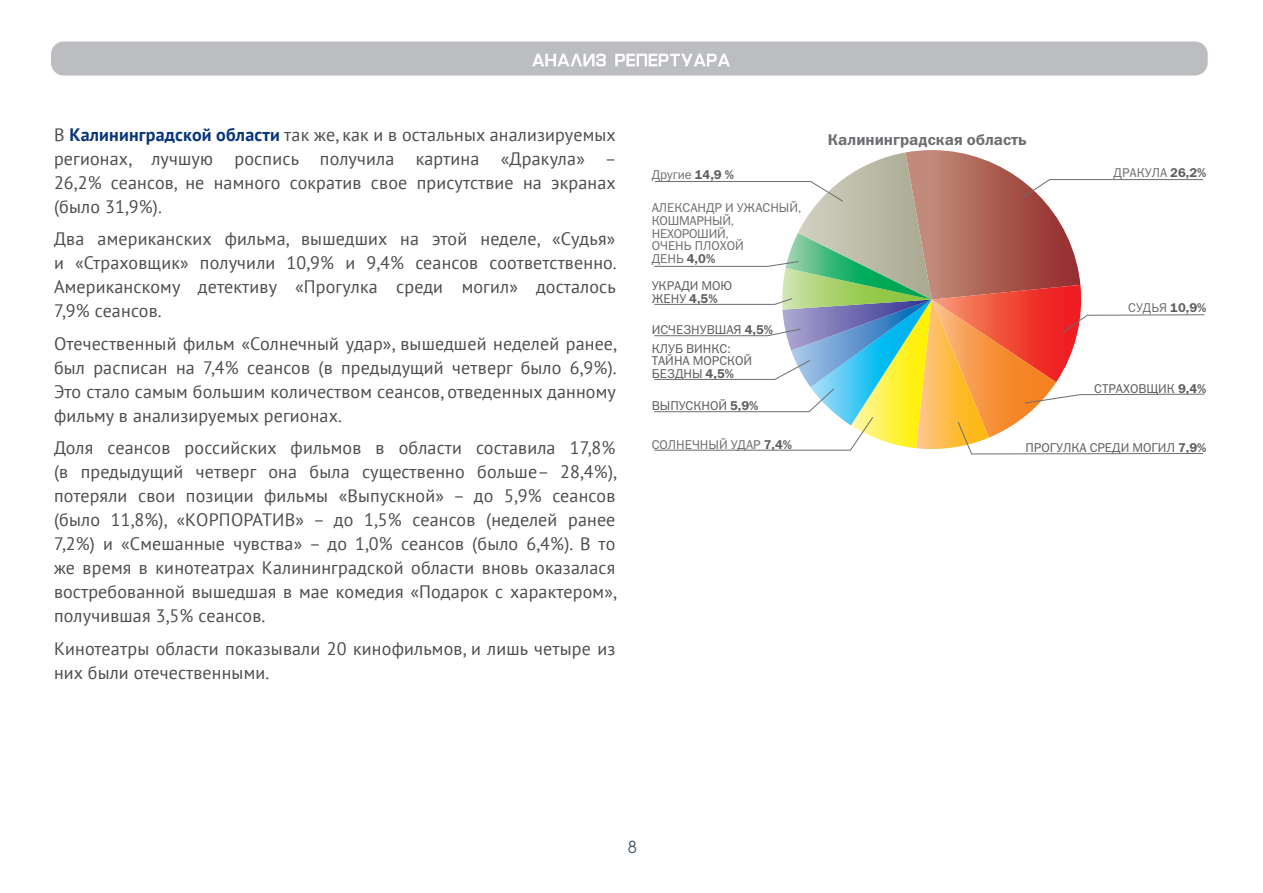
<style>
.page{position:relative;width:1263px;height:893px;background:#fff}
.page>*{position:absolute;margin:0;border:0;box-sizing:border-box;transform-origin:0 0}
.текст{font:18px/24px "PT Sans";letter-spacing:.01em;color:#4b4c4d;text-align:justify}
.t1{font:16.5px "Avant Garde Gothic Cyr";color:#455760}
.t2{font:15.6px "Franklin Gothic Demi C";color:#6c6d70}
.t3{font:12.9px/12.9px "Franklin Gothic Book C";color:#5d5d5d}
.t4{font:12.9px/12.9px "Franklin Gothic Book C";color:#6c6d70}
.s1{font-weight:700;color:#08357c}
.s2{font-family:"Franklin Gothic Demi C";color:#5d5d5d}
.s3{font-family:"Franklin Gothic Demi C"}
</style>
<div class="page">
<div style="left:51px;top:41px;width:1157px;height:35px;background:#bcbdc0;border-radius:13px"></div>
<svg style="left:532px;top:53px;width:74px;height:14px"></svg>
<svg style="left:615px;top:53px;width:115px;height:14px"></svg>
<svg style="left:654px;top:150px;width:551px;height:305px"></svg>
<p class="текст" style="left:54px;top:122px;width:564px">В <span class="s1">Калининградской области</span> так же, как и в остальных анализируемых регионах, лучшую роспись получила картина «Дракула» – 26,2% сеансов, не намного сократив свое присутствие на экранах (было 31,9%).</p>
<p class="текст" style="left:54px;top:226px;width:564px">Два американских фильма, вышедших на этой неделе, «Судья» и «Страховщик» получили 10,9% и 9,4% сеансов соответственно.<br>Американскому детективу «Прогулка среди могил» досталось 7,9% сеансов.</p>
<p class="текст" style="left:54px;top:331px;width:564px">Отечественный фильм «Солнечный удар», вышедшей неделей ранее, был расписан на 7,4% сеансов (в предыдущий четверг было 6,9%).<br>Это стало самым большим количеством сеансов, отведенных данному фильму в анализируемых регионах.</p>
<p class="текст" style="left:54px;top:435px;width:564px">Доля сеансов российских фильмов в области составила 17,8% (в предыдущий четверг она была существенно больше– 28,4%), потеряли свои позиции фильмы «Выпускной» – до 5,9% сеансов (было 11,8%), «КОРПОРАТИВ» – до 1,5% сеансов (неделей ранее 7,2%) и «Смешанные чувства» – до 1,0% сеансов (было 6,4%). В то же время в кинотеатрах Калининградской области вновь оказалася востребованной вышедшая в мае комедия «Подарок с характером», получившая 3,5% сеансов.</p>
<p class="текст" style="left:54px;top:636px;width:563px">Кинотеатры области показывали 20 кинофильмов, и лишь четыре из них были отечественными.</p>
<p class="t4" style="left:652px;top:168px;width:84px">Другие <span class="s2">14,9 %</span></p>
<p class="t4" style="left:652px;top:201px;width:151px">АЛЕКСАНДР И УЖАСНЫЙ,<br>КОШМАРНЫЙ,<br>НЕХОРОШИЙ,<br>ОЧЕНЬ ПЛОХОЙ<br>ДЕНЬ <span class="s2">4,0%</span></p>
<p class="t3" style="left:652px;top:279px;width:82px">УКРАДИ МОЮ<br>ЖЕНУ <span class="s3">4,5%</span></p>
<p class="t3" style="left:652px;top:323px;width:123px">ИСЧЕЗНУВШАЯ <span class="s3">4,5%</span></p>
<p class="t3" style="left:652px;top:342px;width:102px">КЛУБ ВИНКС:<br>ТАЙНА МОРСКОЙ<br>БЕЗДНЫ <span class="s3">4,5%</span></p>
<p class="t3" style="left:652px;top:399px;width:108px">ВЫПУСКНОЙ <span class="s3">5,9%</span></p>
<p class="t4" style="left:652px;top:438px;width:142px">СОЛНЕЧНЫЙ УДАР <span class="s2">7,4%</span></p>
<p class="t2" style="left:828px;top:131px;width:200px">Калининградская область</p>
<p class="t4" style="left:1113px;top:166px;width:94px">ДРАКУЛА <span class="s2">26,2%</span></p>
<p class="t4" style="left:1128px;top:301px;width:80px">СУДЬЯ <span class="s2">10,9%</span></p>
<p class="t3" style="left:1094px;top:382px;width:114px">СТРАХОВЩИК <span class="s3">9,4%</span></p>
<p class="t3" style="left:1025px;top:441px;width:182px">ПРОГУЛКА СРЕДИ МОГИЛ <span class="s3">7,9%</span></p>
<p class="t1" style="left:628px;top:837px;width:11px">8</p>
</div>
